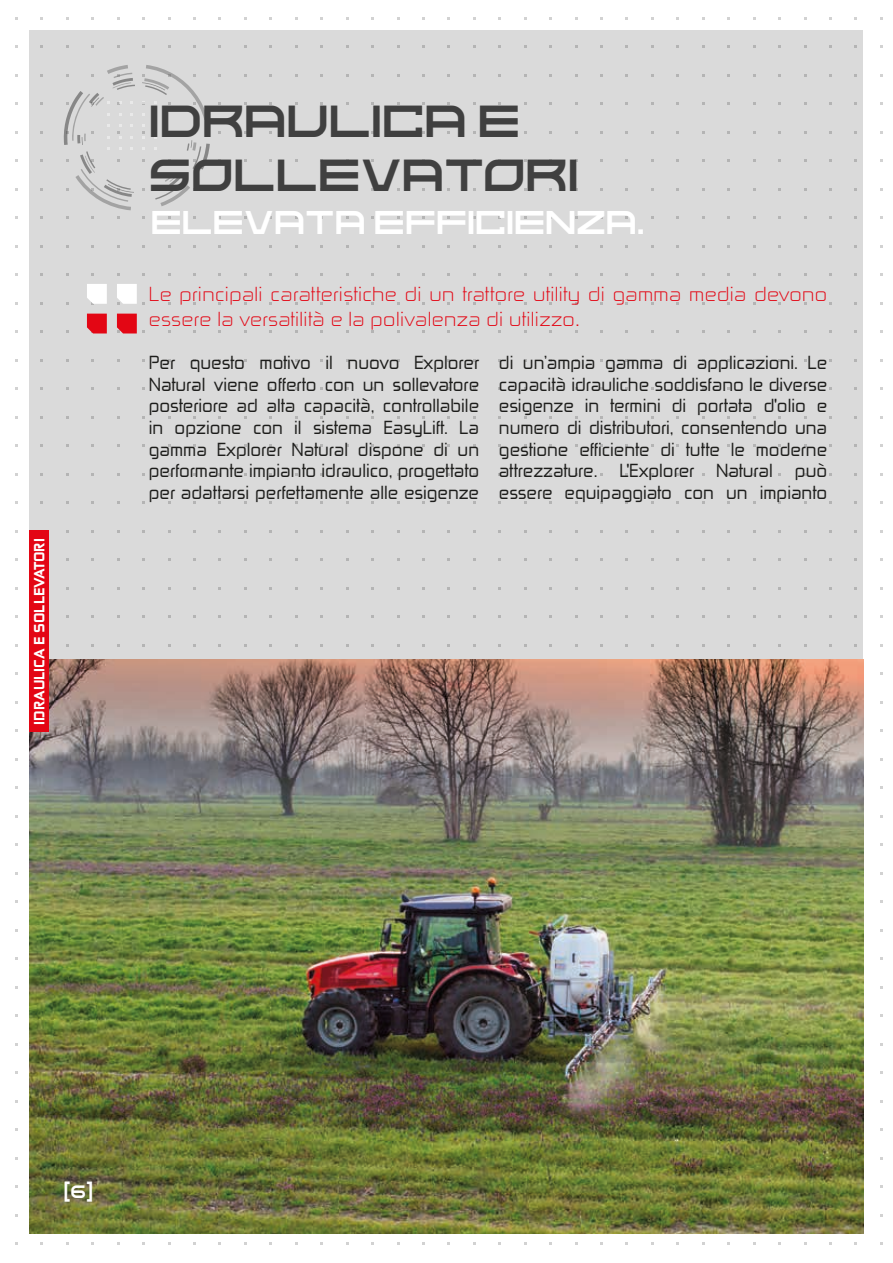
<style>
.page{position:relative;width:893px;height:1263px;background:#fff}
.page>*{position:absolute;margin:0;border:0;box-sizing:border-box;transform-origin:0 0}
.t1{font:45px/54px "Kusanagi";color:#404040}
.t2{font:33px "Kusanagi";color:#fff}
.t3{font:19.35px/25.2px "Zekton Lt";letter-spacing:.02em;color:#e30614;scale:1.09 1}
.t4{font:18px/21.6px "Zekton Rg Regular 3";color:#1d1d1b;text-align:justify}
.t5{font:18px "Kusanagi";color:#fff}
.t6{font:14.1px "Zekton Hv";color:#fff;scale:1.06 1}
</style>
<div class="page">
<div style="left:30px;top:30px;width:833px;height:1203px;background:#dadada"></div>
<img style="left:30px;top:659px;width:833px;height:574px">
<svg style="left:107px;top:65px;width:28px;height:25px"></svg>
<svg style="left:63px;top:91px;width:71px;height:119px"></svg>
<svg style="left:142px;top:65px;width:68px;height:141px"></svg>
<svg style="left:87px;top:284px;width:20px;height:21px"></svg>
<svg style="left:117px;top:284px;width:28px;height:21px"></svg>
<svg style="left:87px;top:314px;width:20px;height:19px"></svg>
<svg style="left:117px;top:314px;width:28px;height:19px"></svg>
<div style="left:30px;top:531px;width:19px;height:201px;background:#e30614"></div>
<p class="t6" style="left:31px;top:725px;width:177px;rotate:-90deg">IDRAULICA E SOLLEVATORI</p>
<h1 class="t1" style="left:149px;top:91px;width:431px">IDRAULICA E<br>SOLLEVATORI</h1>
<h2 class="t2" style="left:151px;top:198px;width:496px">ELEVATA EFFICIENZA.</h2>
<p class="t3" style="left:149px;top:280px;width:624px">Le principali caratteristiche di un trattore utility di gamma media devono essere la versatilità e la polivalenza di utilizzo.</p>
<p class="t4" style="left:149px;top:351px;width:332px">Per questo motivo il nuovo Explorer Natural viene offerto con un sollevatore posteriore ad alta capacità, controllabile in opzione con il sistema EasyLift. La gamma Explorer Natural dispone di un performante impianto idraulico, progettato per adattarsi perfettamente alle esigenze</p>
<p class="t4" style="left:499px;top:351px;width:330px">di un’ampia gamma di applicazioni. Le capacità idrauliche soddisfano le diverse esigenze in termini di portata d'olio e numero di distributori, consentendo una gestione efficiente di tutte le moderne attrezzature. L'Explorer Natural può essere equipaggiato con un impianto</p>
<p class="t5" style="left:64px;top:1179px;width:31px">(6)</p>
</div>
